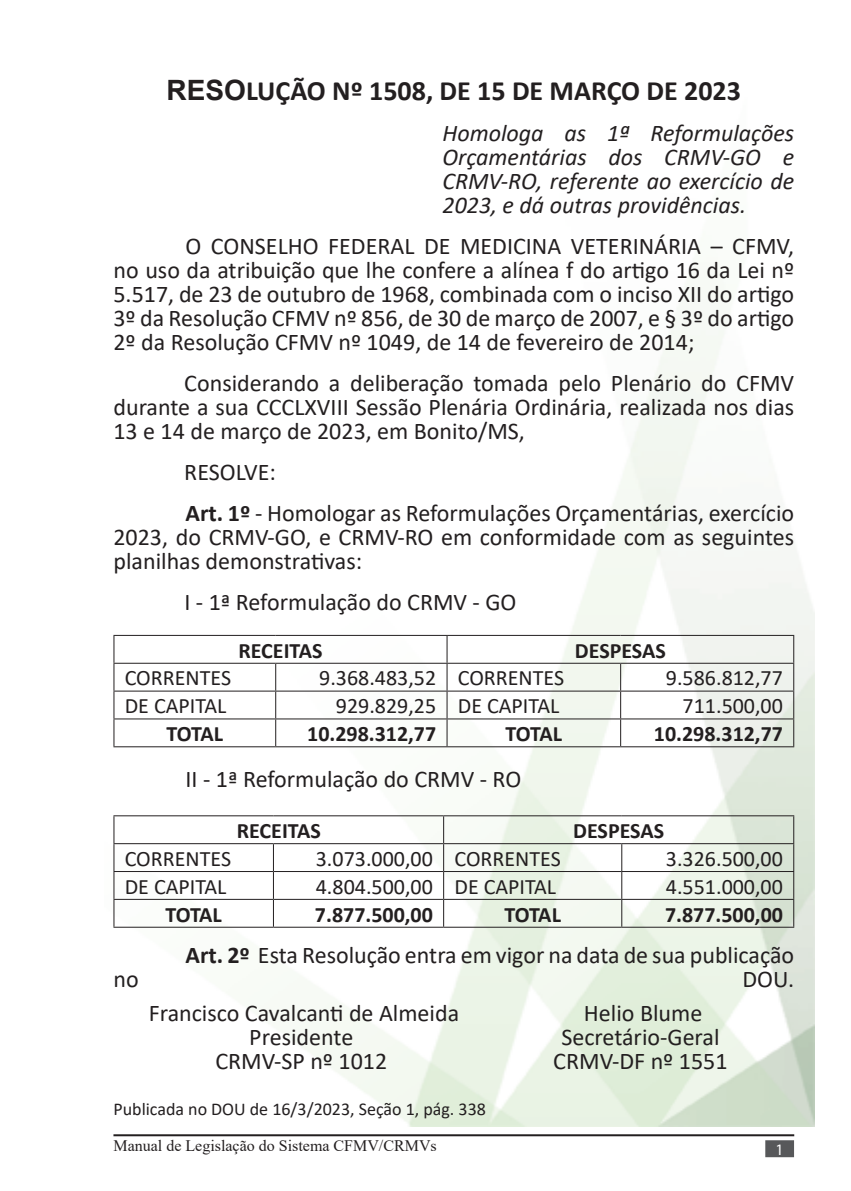
<style>
.page{position:relative;width:851px;height:1191px;background:#fff}
.page>*{position:absolute;margin:0;border:0;box-sizing:border-box;transform-origin:0 0}
.t1{font:700 28px "Calibri";color:#231f20}
.Corpo_de_texto{font:24px/24px "Calibri";color:#231f20;text-align:justify}
.Recuo_de_corpo_de_te{font:italic 24px/24px "Calibri";color:#231f20;text-align:justify}
.t2{font:22px "Calibri";color:#231f20}
.t3{font:700 22px "Calibri";color:#231f20}
.t4{font:18px "Calibri";color:#231f20}
.t5{font:16px "Times New Roman";color:#231f20}
.Apresentação{font:16px "Myriad Pro";color:#fff}
.s1{font-family:"Arial"}
.s2{font-weight:700}
</style>
<div class="page">
<hr style="left:113px;top:1134px;width:681px;height:2px;background:#231f20">
<div style="left:765px;top:1140px;width:28px;height:17px;background:#57585a;border:2px solid #57585a"></div>
<img style="left:113px;top:319px;width:701px;height:807px">
<hr style="left:113px;top:635px;width:163px;height:1px;background:#231f20">
<hr style="left:276px;top:635px;width:171px;height:1px;background:#231f20">
<hr style="left:447px;top:635px;width:173px;height:1px;background:#231f20">
<hr style="left:620px;top:635px;width:174px;height:1px;background:#231f20">
<hr style="left:113px;top:663px;width:163px;height:1px;background:#231f20">
<hr style="left:276px;top:663px;width:171px;height:1px;background:#231f20">
<hr style="left:447px;top:663px;width:173px;height:1px;background:#231f20">
<hr style="left:620px;top:663px;width:174px;height:1px;background:#231f20">
<hr style="left:113px;top:690px;width:163px;height:1px;background:#231f20">
<hr style="left:276px;top:690px;width:171px;height:1px;background:#231f20">
<hr style="left:447px;top:690px;width:173px;height:1px;background:#231f20">
<hr style="left:620px;top:690px;width:174px;height:1px;background:#231f20">
<hr style="left:113px;top:718px;width:163px;height:1px;background:#231f20">
<svg style="left:113px;top:636px;width:1px;height:110px"></svg>
<hr style="left:276px;top:718px;width:171px;height:1px;background:#231f20">
<svg style="left:275px;top:664px;width:1px;height:82px"></svg>
<hr style="left:447px;top:718px;width:173px;height:1px;background:#231f20">
<svg style="left:446px;top:636px;width:1px;height:110px"></svg>
<hr style="left:620px;top:718px;width:174px;height:1px;background:#231f20">
<svg style="left:620px;top:664px;width:1px;height:82px"></svg>
<svg style="left:793px;top:636px;width:1px;height:110px"></svg>
<hr style="left:113px;top:746px;width:163px;height:1px;background:#231f20">
<hr style="left:276px;top:746px;width:171px;height:1px;background:#231f20">
<hr style="left:447px;top:746px;width:173px;height:1px;background:#231f20">
<hr style="left:620px;top:746px;width:174px;height:1px;background:#231f20">
<hr style="left:113px;top:815px;width:160px;height:1px;background:#231f20">
<hr style="left:273px;top:815px;width:170px;height:1px;background:#231f20">
<hr style="left:443px;top:815px;width:178px;height:1px;background:#231f20">
<hr style="left:621px;top:815px;width:173px;height:1px;background:#231f20">
<hr style="left:113px;top:843px;width:160px;height:1px;background:#231f20">
<hr style="left:273px;top:843px;width:170px;height:1px;background:#231f20">
<hr style="left:443px;top:843px;width:178px;height:1px;background:#231f20">
<hr style="left:621px;top:843px;width:173px;height:1px;background:#231f20">
<hr style="left:113px;top:871px;width:160px;height:1px;background:#231f20">
<hr style="left:273px;top:871px;width:170px;height:1px;background:#231f20">
<hr style="left:443px;top:871px;width:178px;height:1px;background:#231f20">
<hr style="left:621px;top:871px;width:173px;height:1px;background:#231f20">
<hr style="left:113px;top:899px;width:160px;height:1px;background:#231f20">
<svg style="left:113px;top:816px;width:1px;height:110px"></svg>
<hr style="left:273px;top:899px;width:170px;height:1px;background:#231f20">
<svg style="left:273px;top:844px;width:1px;height:82px"></svg>
<hr style="left:443px;top:899px;width:178px;height:1px;background:#231f20">
<svg style="left:443px;top:816px;width:1px;height:110px"></svg>
<hr style="left:621px;top:899px;width:173px;height:1px;background:#231f20">
<svg style="left:621px;top:844px;width:1px;height:82px"></svg>
<svg style="left:793px;top:816px;width:1px;height:110px"></svg>
<hr style="left:113px;top:926px;width:160px;height:1px;background:#231f20">
<hr style="left:273px;top:926px;width:170px;height:1px;background:#231f20">
<hr style="left:443px;top:926px;width:178px;height:1px;background:#231f20">
<hr style="left:621px;top:926px;width:173px;height:1px;background:#231f20">
<p class="t1" style="left:167px;top:71px;width:576px"><span class="s1">RESO</span>LUÇÃO Nº 1508, DE 15 DE MARÇO DE 2023</p>
<p class="Recuo_de_corpo_de_te" style="left:442px;top:120px;width:353px">Homologa as 1ª Reformulações Orçamentárias dos CRMV-GO e CRMV-RO, referente ao exercício de 2023, e dá outras providências.</p>
<p class="Corpo_de_texto" style="left:113px;top:233px;width:682px;text-indent:72px">O CONSELHO FEDERAL DE MEDICINA VETERINÁRIA – CFMV, no uso da atribuição que lhe confere a alínea f do artigo 16 da Lei nº 5.517, de 23 de outubro de 1968, combinada com o inciso XII do artigo 3º da Resolução CFMV nº 856, de 30 de março de 2007, e § 3º do artigo 2º da Resolução CFMV nº 1049, de 14 de fevereiro de 2014;</p>
<p class="Corpo_de_texto" style="left:113px;top:370px;width:682px;text-indent:71px">Considerando a deliberação tomada pelo Plenário do CFMV durante a sua CCCLXVIII Sessão Plenária Ordinária, realizada nos dias 13 e 14 de março de 2023, em Bonito/MS,</p>
<p class="Corpo_de_texto" style="left:184px;top:459px;width:93px">RESOLVE:</p>
<p class="Corpo_de_texto" style="left:113px;top:500px;width:682px;text-indent:72px"><span class="s2">Art. 1º</span> - Homologar as Reformulações Orçamentárias, exercício 2023, do CRMV-GO, e CRMV-RO em conformidade com as seguintes planilhas demonstrativas:</p>
<p class="Corpo_de_texto" style="left:184px;top:589px;width:333px">I - 1ª Reformulação do CRMV - GO</p>
<p class="t3" style="left:238px;top:634px;width:85px">RECEITAS</p>
<p class="t3" style="left:575px;top:634px;width:92px">DESPESAS</p>
<p class="t2" style="left:125px;top:663px;width:108px">CORRENTES</p>
<p class="t2" style="left:319px;top:663px;width:118px">9.368.483,52</p>
<p class="t2" style="left:458px;top:663px;width:108px">CORRENTES</p>
<p class="t2" style="left:665px;top:663px;width:118px">9.586.812,77</p>
<p class="t2" style="left:125px;top:690px;width:103px">DE CAPITAL</p>
<p class="t2" style="left:336px;top:690px;width:102px">929.829,25</p>
<p class="t2" style="left:458px;top:690px;width:103px">DE CAPITAL</p>
<p class="t2" style="left:682px;top:690px;width:102px">711.500,00</p>
<p class="t3" style="left:166px;top:718px;width:58px">TOTAL</p>
<p class="t3" style="left:307px;top:718px;width:130px">10.298.312,77</p>
<p class="t3" style="left:505px;top:718px;width:58px">TOTAL</p>
<p class="t3" style="left:653px;top:718px;width:130px">10.298.312,77</p>
<p class="Corpo_de_texto" style="left:185px;top:766px;width:337px">II - 1ª Reformulação do CRMV - RO</p>
<p class="t3" style="left:237px;top:815px;width:85px">RECEITAS</p>
<p class="t3" style="left:573px;top:815px;width:92px">DESPESAS</p>
<p class="t2" style="left:125px;top:843px;width:108px">CORRENTES</p>
<p class="t2" style="left:316px;top:843px;width:118px">3.073.000,00</p>
<p class="t2" style="left:454px;top:843px;width:108px">CORRENTES</p>
<p class="t2" style="left:665px;top:843px;width:118px">3.326.500,00</p>
<p class="t2" style="left:125px;top:871px;width:103px">DE CAPITAL</p>
<p class="t2" style="left:316px;top:871px;width:118px">4.804.500,00</p>
<p class="t2" style="left:454px;top:871px;width:103px">DE CAPITAL</p>
<p class="t2" style="left:665px;top:871px;width:118px">4.551.000,00</p>
<p class="t3" style="left:165px;top:898px;width:58px">TOTAL</p>
<p class="t3" style="left:315px;top:898px;width:119px">7.877.500,00</p>
<p class="t3" style="left:504px;top:898px;width:58px">TOTAL</p>
<p class="t3" style="left:665px;top:898px;width:119px">7.877.500,00</p>
<p class="Corpo_de_texto" style="left:185px;top:942px;width:610px"><span class="s2">Art. 2º</span> Esta Resolução entra em vigor na data de sua publicação</p>
<p class="Corpo_de_texto" style="left:113px;top:966px;width:27px">no</p>
<p class="Corpo_de_texto" style="left:742px;top:966px;width:53px">DOU.</p>
<p class="Corpo_de_texto" style="left:149px;top:1000px;width:312px">Francisco Cavalcanti de Almeida</p>
<p class="Corpo_de_texto" style="left:249px;top:1024px;width:105px">Presidente</p>
<p class="Corpo_de_texto" style="left:215px;top:1048px;width:173px">CRMV-SP nº 1012</p>
<p class="Corpo_de_texto" style="left:584px;top:1000px;width:120px">Helio Blume</p>
<p class="Corpo_de_texto" style="left:561px;top:1024px;width:160px">Secretário-Geral</p>
<p class="Corpo_de_texto" style="left:553px;top:1048px;width:176px">CRMV-DF nº 1551</p>
<p class="t4" style="left:113px;top:1096px;width:374px">Publicada no DOU de 16/3/2023, Seção 1, pág. 338</p>
<p class="t5" style="left:113px;top:1134px;width:325px">Manual de Legislação do Sistema CFMV/CRMVs</p>
<p class="Apresentação" style="left:775px;top:1139px;width:10px">1</p>
</div>
